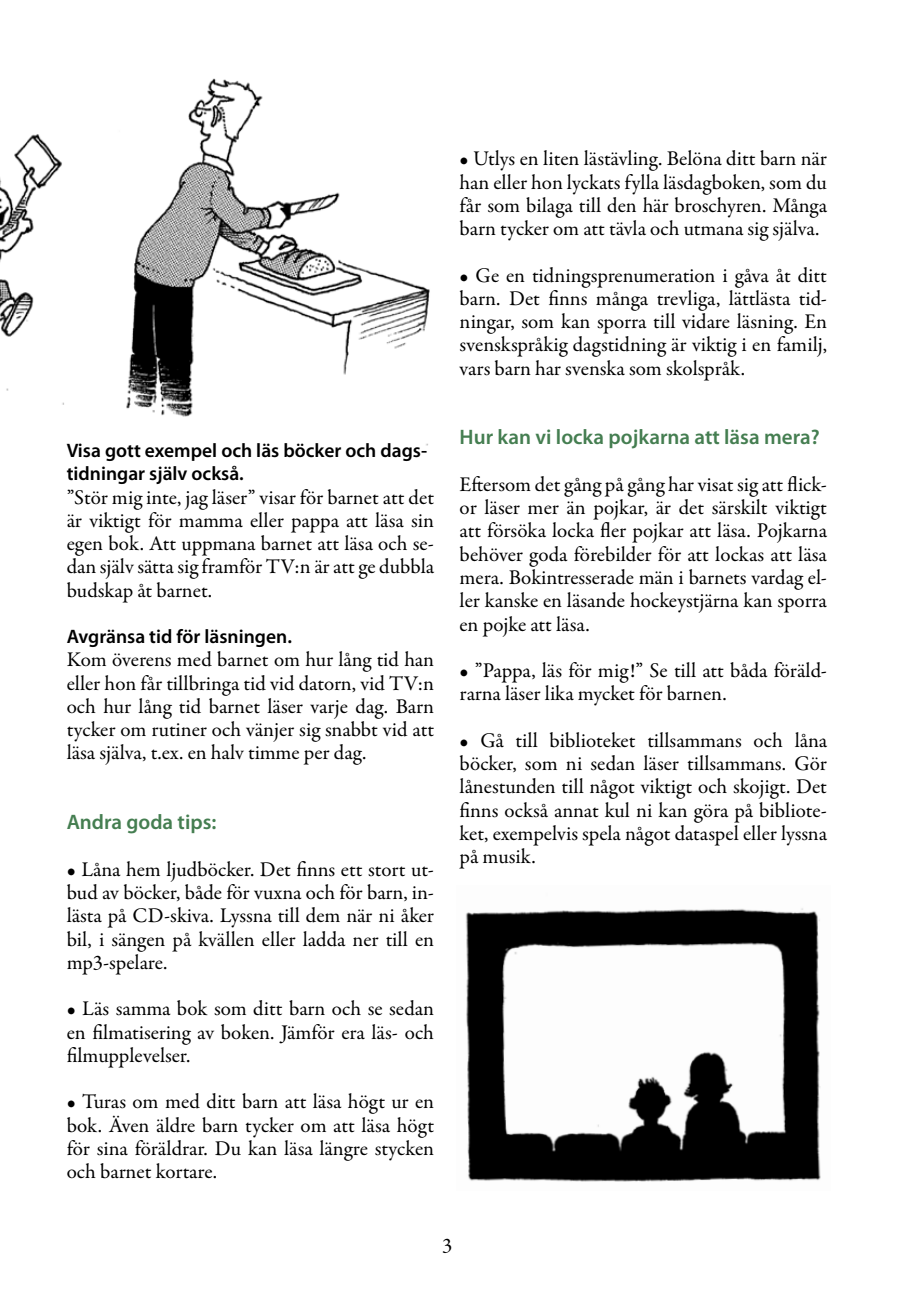
<style>
.page{position:relative;width:915px;height:1306px;background:#fff}
.page>*{position:absolute;margin:0;border:0;box-sizing:border-box;transform-origin:0 0}
.t1{font:21px/23.2px "Garamond Premr Pro";letter-spacing:-.005em;color:#000;text-align:justify}
.t2{font:600 21px "Myriad Pro";color:#457e51}
.t3{font:600 19.5px/23.2px "Myriad Pro";color:#000}
</style>
<div class="page">
<img style="left:0;top:78px;width:430px;height:368px">
<img style="left:465px;top:908px;width:356px;height:274px">
<p class="t3" style="left:67px;top:438px;width:362px">Visa gott exempel och läs böcker och dags&shy;tidningar själv också.</p>
<p class="t1" style="left:67px;top:486px;width:369px">”Stör mig inte, jag läser” visar för barnet att det är viktigt för mamma eller pappa att läsa sin egen bok. Att uppmana barnet att läsa och se&shy;dan själv sätta sig framför TV:n är att ge dubbla budskap åt barnet.</p>
<p class="t3" style="left:67px;top:624px;width:227px">Avgränsa tid för läsningen.</p>
<p class="t1" style="left:67px;top:648px;width:369px">Kom överens med barnet om hur lång tid han eller hon får tillbringa tid vid datorn, vid TV:n och hur lång tid barnet läser varje dag. Barn tycker om rutiner och vänjer sig snabbt vid att läsa själva, t.ex. en halv timme per dag.</p>
<p class="t2" style="left:67px;top:808px;width:151px">Andra goda tips:</p>
<p class="t1" style="left:67px;top:858px;width:369px">• Låna hem ljudböcker. Det finns ett stort ut&shy;bud av böcker, både för vuxna och för barn, in&shy;lästa på CD-skiva. Lyssna till dem när ni åker bil, i sängen på kvällen eller ladda ner till en mp3-spelare.</p>
<p class="t1" style="left:67px;top:997px;width:369px">• Läs samma bok som ditt barn och se sedan en filmatisering av boken. Jämför era läs- och filmupplevelser.</p>
<p class="t1" style="left:67px;top:1090px;width:369px">• Turas om med ditt barn att läsa högt ur en bok. Även äldre barn tycker om att läsa högt för sina föräldrar. Du kan läsa längre stycken och barnet kortare.</p>
<p class="t1" style="left:459px;top:148px;width:369px">• Utlys en liten lästävling. Belöna ditt barn när han eller hon lyckats fylla läsdagboken, som du får som bilaga till den här broschyren. Många barn tycker om att tävla och utmana sig själva.</p>
<p class="t1" style="left:459px;top:264px;width:369px">• Ge en tidningsprenumeration i gåva åt ditt barn. Det finns många trevliga, lättlästa tid&shy;ningar, som kan sporra till vidare läsning. En svenskspråkig dagstidning är viktig i en familj, vars barn har svenska som skolspråk.</p>
<p class="t2" style="left:459px;top:424px;width:361px">Hur kan vi locka pojkarna att läsa mera?</p>
<p class="t1" style="left:459px;top:473px;width:369px">Eftersom det gång på gång har visat sig att flick&shy;or läser mer än pojkar, är det särskilt viktigt att försöka locka fler pojkar att läsa. Pojkarna behöver goda förebilder för att lockas att läsa mera. Bokintresserade män i barnets vardag el&shy;ler kanske en läsande hockeystjärna kan sporra en pojke att läsa.</p>
<p class="t1" style="left:459px;top:659px;width:369px">• ”Pappa, läs för mig!” Se till att båda föräld&shy;rarna läser lika mycket för barnen.</p>
<p class="t1" style="left:459px;top:729px;width:369px">• Gå till biblioteket tillsammans och låna böcker, som ni sedan läser tillsammans. Gör lånestunden till något viktigt och skojigt. Det finns också annat kul ni kan göra på bibliote&shy;ket, exempelvis spela något dataspel eller lyssna på musik.</p>
<p class="t1" style="left:442px;top:1233px;width:12px">3</p>
</div>
